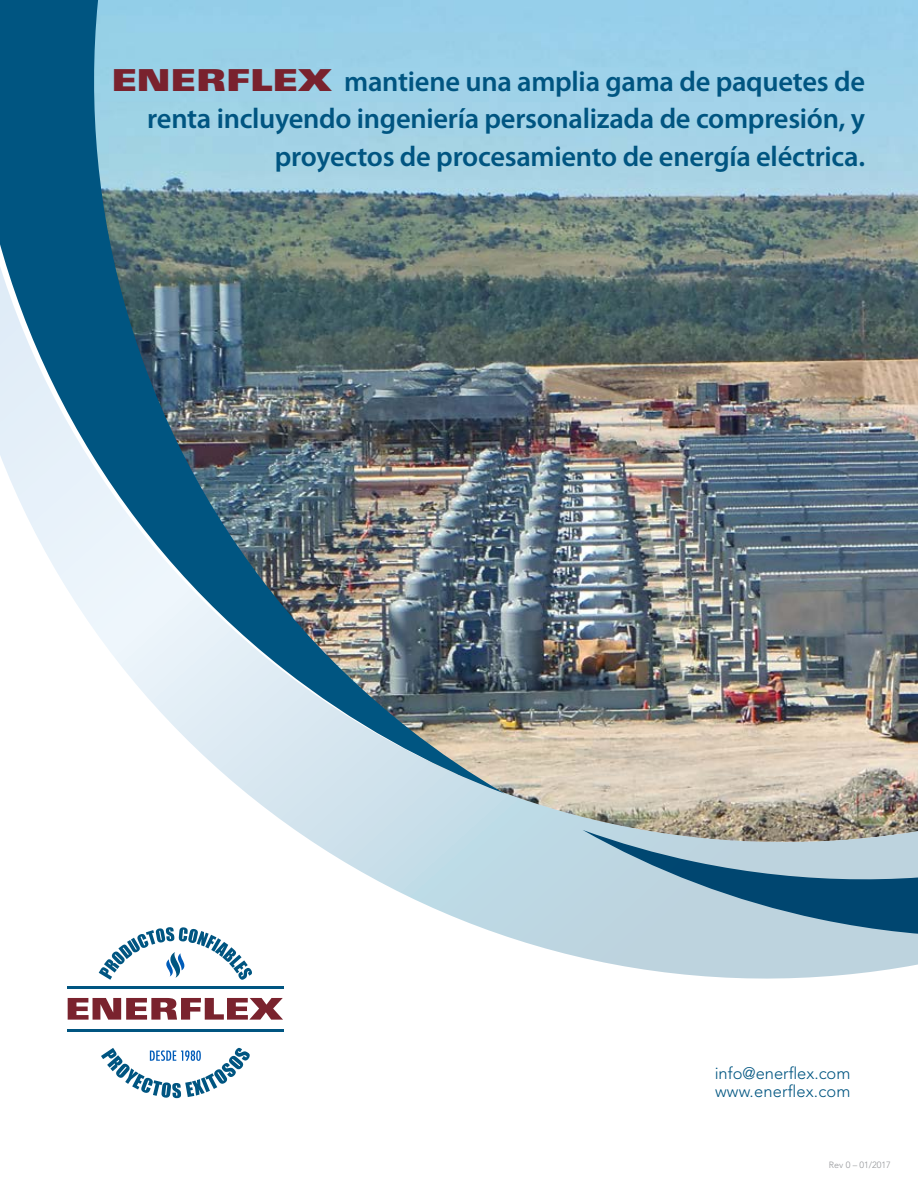
<style>
.page{position:relative;width:918px;height:1188px;background:#fff}
.page>*{position:absolute;margin:0;border:0;box-sizing:border-box;transform-origin:0 0}
.t1{font:600 28.5px/37.5px "Myriad Pro";letter-spacing:-.01em;color:#005581;text-align:right}
.body_text{font:300 16.5px "Avenir";color:#005581}
.body_text-2{font:300 9px "Avenir LT Std";color:#939598}
.s1{font-family:"Univers";font-weight:900;font-stretch:expanded;font-size:30.3px;color:#79222e}
</style>
<div class="page">
<img style="left:0;top:0;width:918px;height:1016px">
<hr style="left:67px;top:986px;width:217px;height:3px;background:#005581">
<hr style="left:67px;top:1029px;width:217px;height:3px;background:#005581">
<svg style="left:68px;top:998px;width:215px;height:22px"></svg>
<svg style="left:99px;top:927px;width:153px;height:53px"></svg>
<svg style="left:101px;top:1048px;width:149px;height:50px"></svg>
<p class="t1" style="left:111px;top:63px;width:755px"><span class="s1">ENERFLEX</span> mantiene una amplia gama de paquetes de renta incluyendo ingeniería personalizada de compresión, y proyectos de procesamiento de energía eléctrica.</p>
<p class="body_text" style="left:715px;top:1064px;width:137px">info@enerflex.com</p>
<p class="body_text" style="left:715px;top:1082px;width:137px">www.enerflex.com</p>
<p class="body_text-2" style="left:829px;top:1159px;width:64px">Rev 0 – 01/2017</p>
</div>
